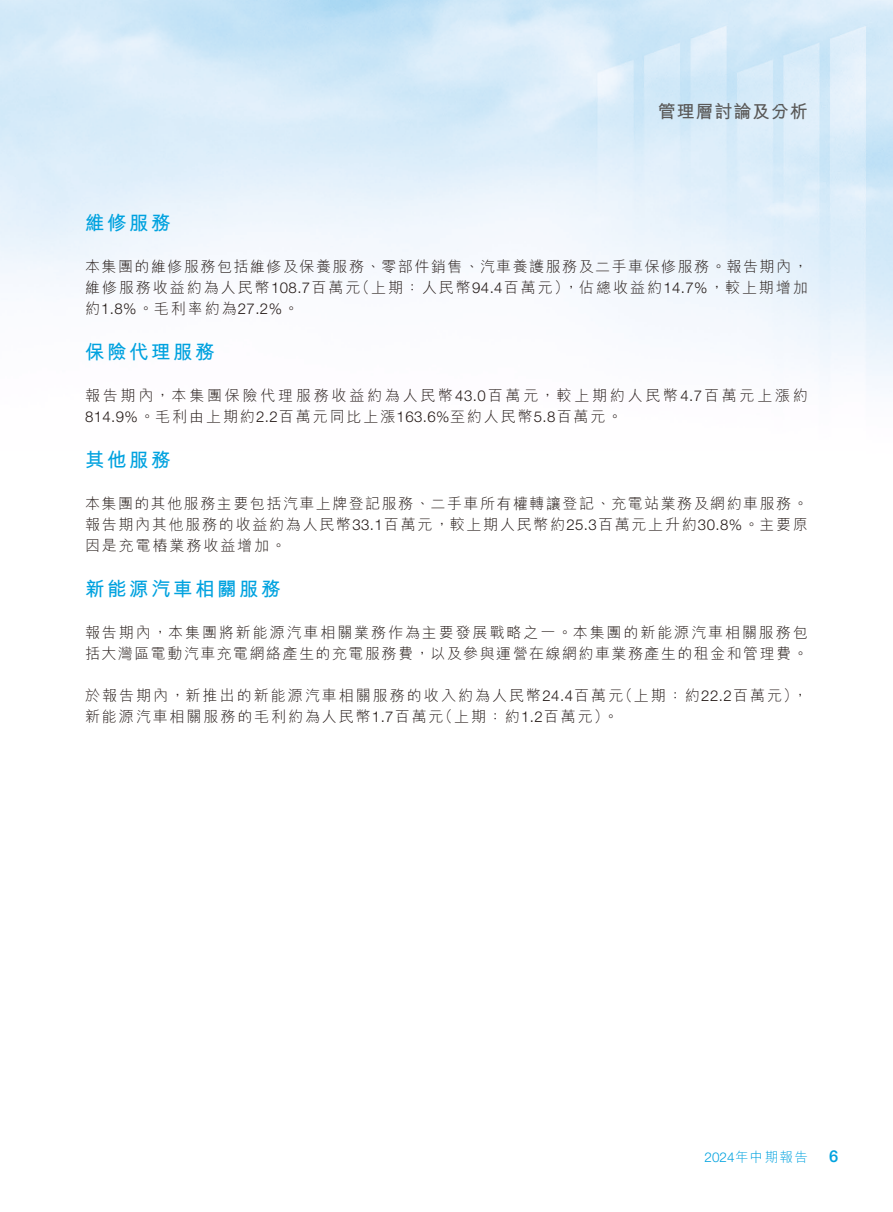
<style>
.page{position:relative;width:893px;height:1212px;background:#fff}
.page>*{position:absolute;margin:0;border:0;box-sizing:border-box;transform-origin:0 0}
.t1{font:700 19.5px "M Hei HK";letter-spacing:.13em;color:#00a2df}
.t2{font:700 18px "M Hei HK";letter-spacing:.05em;color:#595857}
.t3{font:500 16.5px "Helvetica Neue LT Std";color:#00a2df}
.t4{font:300 15px/21px "M Hei HK";letter-spacing:.13em;color:#231916;text-align:justify}
.t5{font:300 15px/21px "M Hei HK";letter-spacing:.1em;color:#231916;text-align:right}
.t6{font:300 15px/21px "M Hei HK";letter-spacing:.185em;color:#231916}
.t7{font:300 15px "Helvetica Neue LT Std";color:#231916}
.t8{font:300 13.5px "M Hei HK";letter-spacing:.1em;color:#00a2df}
.s1{font-family:"Helvetica Neue LT Std"}
.s2{font-family:"M Hei HK"}
</style>
<div class="page">
<p class="t2" style="left:658px;top:98px;width:152px">管理層討論及分析</p>
<h1 class="t1" style="left:85px;top:209px;width:87px">維修服務</h1>
<p class="t5" style="left:85px;top:256px;width:724px">本集團的維修服務包括維修及保養服務、零部件銷售、汽車養護服務及二手車保修服務。報告期內，，佔總收益約<span class="s1">14.7%</span>，較上期增加</p>
<p class="t4" style="left:355px;top:277px;width:216px">（上期：人民幣<span class="s1">94.4</span>百萬元）</p>
<p class="t4" style="left:85px;top:277px;width:277px">維修服務收益約為人民幣<span class="s1">108.7</span>百萬元</p>
<p class="t7" style="left:85px;top:300px;width:215px"><span class="s2">約</span>1.8%<span class="s2">。毛利率約為</span>27.2%<span class="s2">。</span></p>
<h1 class="t1" style="left:85px;top:338px;width:131px">保險代理服務</h1>
<p class="t6" style="left:85px;top:385px;width:724px">報告期內，本集團保險代理服務收益約為人民幣<span class="s1">43.0</span>百萬元，較上期約人民幣<span class="s1">4.7</span>百萬元上漲約<br><span class="s1">814.9%</span>。毛利由上期約<span class="s1">2.2</span>百萬元同比上漲<span class="s1">163.6%</span>至約人民幣<span class="s1">5.8</span>百萬元。</p>
<h1 class="t1" style="left:85px;top:446px;width:87px">其他服務</h1>
<p class="t4" style="left:85px;top:493px;width:725px">本集團的其他服務主要包括汽車上牌登記服務、二手車所有權轉讓登記、充電站業務及網約車服務。報告期內其他服務的收益約為人民幣<span class="s1">33.1</span>百萬元，較上期人民幣約<span class="s1">25.3</span>百萬元上升約<span class="s1">30.8%</span>。主要原因是充電樁業務收益增加。</p>
<h1 class="t1" style="left:85px;top:575px;width:197px">新能源汽車相關服務</h1>
<p class="t5" style="left:85px;top:622px;width:725px;text-align:left">報告期內，本集團將新能源汽車相關業務作為主要發展戰略之一。本集團的新能源汽車相關服務包括大灣區電動汽車充電網絡產生的充電服務費，以及參與運營在線網約車業務產生的租金和管理費。</p>
<p class="t4" style="left:793px;top:685px;width:16px">，</p>
<p class="t4" style="left:618px;top:685px;width:182px">（上期：約<span class="s1">22.2</span>百萬元(</p>
<p class="t4" style="left:604px;top:685px;width:21px;text-indent:-518px">於報告期內，新推出的新能源汽車相關服務的收入約為人民幣<span class="s1">24.4</span>百萬元。</p>
<p class="t4" style="left:438px;top:706px;width:172px">（上期：約<span class="s1">1.2</span>百萬元(</p>
<p class="t4" style="left:85px;top:706px;width:360px">新能源汽車相關服務的毛利約為人民幣<span class="s1">1.7</span>百萬元</p>
<p class="t8" style="left:705px;top:1150px;width:105px"><span class="s1">2024</span>年中期報告</p>
<p class="t3" style="left:829px;top:1146px;width:11px">6</p>
</div>
